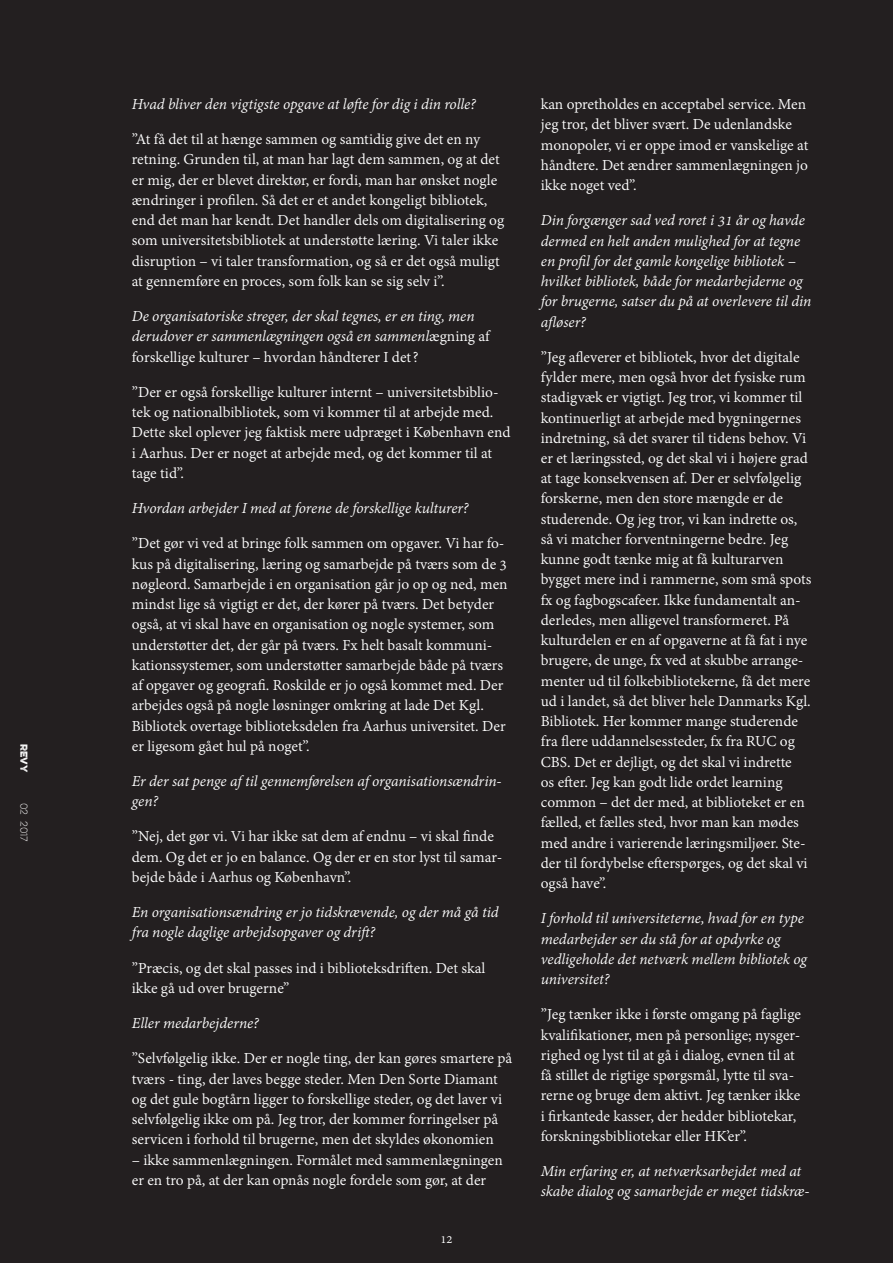
<style>
.page{position:relative;width:893px;height:1263px;background:#231f20}
.page>*{position:absolute;margin:0;border:0;box-sizing:border-box;transform-origin:0 0}
.t1{font:16.5px/20.2px "Adobe Devanagari";color:#fff}
.t2{font:italic 16.5px/20.2px "Adobe Devanagari";letter-spacing:-.005em;color:#fff}
.t3{font:13.5px "Adobe Devanagari";color:#fff}
.t4{font:100 9px "Eveleth";color:#fff}
.t5{font:9px "Eveleth";color:#fff}
.s1{font-style:normal}
</style>
<div class="page">
<p class="t5" style="left:31px;top:744px;width:29px;rotate:90deg">revy</p>
<p class="t4" style="left:30px;top:802px;width:41px;rotate:90deg">02 2017</p>
<p class="t2" style="left:132px;top:95px;width:345px">Hvad bliver den vigtigste opgave at løfte for dig i din rolle?</p>
<p class="t1" style="left:132px;top:130px;width:374px">”At få det til at hænge sammen og samtidig give det en ny retning. Grunden til, at man har lagt dem sammen, og at det er mig, der er blevet direktør, er fordi, man har ønsket nogle ændringer i profilen. Så det er et andet kongeligt bibliotek, end det man har kendt. Det handler dels om digitalisering og som universitetsbibliotek at understøtte læring. Vi taler ikke disruption – vi taler transformation, og så er det også muligt at gennemføre en proces, som folk kan se sig selv i”.</p>
<p class="t2" style="left:132px;top:307px;width:359px">De organisatoriske streger, der skal tegnes, er en ting, men derudover er sammenlægningen også en sammenl<span class="s1">ægning af forskellige kulturer – hvordan håndterer I det?</span></p>
<p class="t1" style="left:132px;top:383px;width:380px">”Der er også forskellige kulturer internt – universitetsbiblio&shy;tek og nationalbibliotek, som vi kommer til at arbejde med.<br>Dette skel oplever jeg faktisk mere udpræget i København end i Aarhus. Der er noget at arbejde med, og det kommer til at tage tid”.</p>
<p class="t2" style="left:132px;top:499px;width:338px">Hvordan arbejder I med at forene de forskellige kulturer?</p>
<p class="t1" style="left:132px;top:535px;width:377px">”Det gør vi ved at bringe folk sammen om opgaver. Vi har fo&shy;kus på digitalisering, læring og samarbejde på tværs som de 3 nøgleord. Samarbejde i en organisation går jo op og ned, men mindst lige så vigtigt er det, der kører på tværs. Det betyder også, at vi skal have en organisation og nogle systemer, som understøtter det, der går på tværs. Fx helt basalt kommuni&shy;kationssystemer, som understøtter samarbejde både på tværs af opgaver og geografi. Roskilde er jo også kommet med. Der arbejdes også på nogle løsninger omkring at lade Det Kgl.<br>Bibliotek overtage biblioteksdelen fra Aarhus universitet. Der er ligesom gået hul på noget”.</p>
<p class="t2" style="left:132px;top:772px;width:371px">Er der sat penge af til gennemførelsen af organisationsændrin&shy;gen?</p>
<p class="t1" style="left:132px;top:828px;width:372px">”Nej, det gør vi. Vi har ikke sat dem af endnu – vi skal finde dem. Og det er jo en balance. Og der er en stor lyst til samar&shy;bejde både i Aarhus og København”.</p>
<p class="t2" style="left:132px;top:904px;width:368px">En organisationsændring er jo tidskrævende, og der må gå tid fra nogle daglige arbejdsopgaver og drift?</p>
<p class="t1" style="left:132px;top:959px;width:355px">”Præcis, og det skal passes ind i biblioteksdriften. Det skal ikke gå ud over brugerne”</p>
<p class="t2" style="left:132px;top:1014px;width:129px">Eller medarbejderne?</p>
<p class="t1" style="left:132px;top:1050px;width:382px">”Selvfølgelig ikke. Der er nogle ting, der kan gøres smartere på tværs - ting, der laves begge steder. Men Den Sorte Diamant og det gule bogtårn ligger to forskellige steder, og det laver vi selvfølgelig ikke om på. Jeg tror, der kommer forringelser på servicen i forhold til brugerne, men det skyldes økonomien</p>
<p class="t1" style="left:132px;top:1151px;width:373px">– ikke sammenlægningen. Formålet med sammenlægningen er en tro på, at der kan opnås nogle fordele som gør, at der</p>
<p class="t3" style="left:440px;top:1231px;width:14px">12</p>
<p class="t1" style="left:541px;top:95px;width:269px">kan opretholdes en acceptabel service. Men jeg tror, det bliver svært. De udenlandske monopoler, vi er oppe imod er vanskelige at håndtere. Det ændrer sammenlægningen jo ikke noget ved”.</p>
<p class="t2" style="left:541px;top:212px;width:272px">Din forgænger sad ved roret i 31 år og havde dermed en helt anden mulighed for at tegne en profil for det gamle kongelige bibliotek – hvilket bibliotek, både for medarbejderne og for brugerne, satser du på at overlevere til din afløser?</p>
<p class="t1" style="left:541px;top:348px;width:272px">”Jeg afleverer et bibliotek, hvor det digitale fylder mere, men også hvor det fysiske rum stadigvæk er vigtigt. Jeg tror, vi kommer til kontinuerligt at arbejde med bygningernes indretning, så det svarer til tidens behov. Vi er et læringssted, og det skal vi i højere grad at tage konsekvensen af. Der er selvfølgelig forskerne, men den store mængde er de studerende. Og jeg tror, vi kan indrette os, så vi matcher forventningerne bedre. Jeg kunne godt tænke mig at få kulturarven bygget mere ind i rammerne, som små spots fx og fagbogscafeer. Ikke fundamentalt an&shy;derledes, men alligevel transformeret. På kulturdelen er en af opgaverne at få fat i nye brugere, de unge, fx ved at skubbe arrange&shy;menter ud til folkebibliotekerne, få det mere ud i landet, så det bliver hele Danmarks Kgl.<br>Bibliotek. Her kommer mange studerende fra flere uddannelsessteder, fx fra RUC og CBS. Det er dejligt, og det skal vi indrette<br>os efter. Jeg kan godt lide ordet learning common – det der med, at biblioteket er en fælled, et fælles sted, hvor man kan mødes med andre i varierende læringsmiljøer. Ste&shy;der til fordybelse efterspørges, og det skal vi også have”.</p>
<p class="t2" style="left:541px;top:910px;width:268px">I forhold til universiteterne, hvad for en type medarbejder ser du stå for at opdyrke og vedligeholde det netværk mellem bibliotek og universitet?</p>
<p class="t1" style="left:541px;top:1006px;width:262px">”Jeg tænker ikke i første omgang på faglige kvalifikationer, men på personlige; nysger&shy;righed og lyst til at gå i dialog, evnen til at få stillet de rigtige spørgsmål, lytte til sva&shy;rerne og bruge dem aktivt. Jeg tænker ikke i firkantede kasser, der hedder bibliotekar, forskningsbibliotekar eller HK’er”.</p>
<p class="t2" style="left:541px;top:1162px;width:270px">Min erfaring er, at netværksarbejdet med at skabe dialog og samarbejde er meget tidskræ-</p>
</div>
